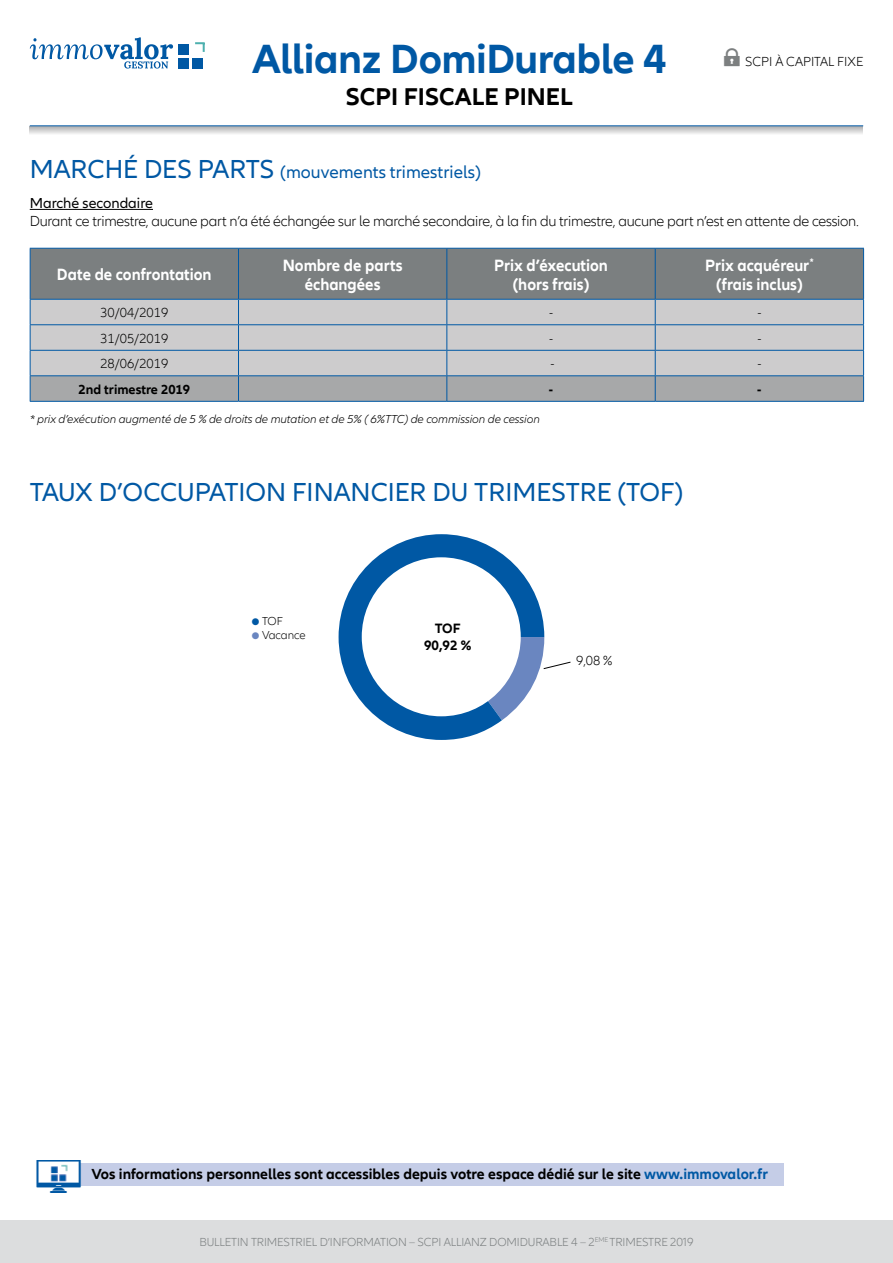
<style>
.page{position:relative;width:893px;height:1263px;background:#fff}
.page>*{position:absolute;margin:0;border:0;box-sizing:border-box;transform-origin:0 0}
.t1{font:48.3px "Business";color:#0058a4}
.t2{font:700 42px "Allianz Neo";letter-spacing:-.01em;color:#0058a4}
.t3{font:27px "Allianz Neo";color:#0058a4}
.t4{font:700 24.9px "Allianz Neo";color:#000}
.t5{font:18px "Allianz Neo";color:#0058a4}
.t6{font:700 16.8px/18.9px "Allianz Neo";color:#fff;text-align:center;scale:.95 1}
.t7{font:300 15px "Allianz Neo";letter-spacing:-.015em;color:#000}
.t8{font:700 15px "Allianz Neo";color:#000}
.t9{font:15px "Allianz Neo";color:#000}
.t10{font:700 13.95px/16.8px "Allianz Neo";color:#000;text-align:center}
.t11{font:300 13.5px "Allianz Neo";color:#000}
.t12{font:700 13.5px "Allianz Neo";color:#000}
.t13{font:italic 300 12px "Allianz Neo";letter-spacing:-.005em;color:#000}
.t14{font:300 12px "Allianz Neo";letter-spacing:-.01em;color:#7b7f80}
.t15{font:300 11.85px "Allianz Neo";letter-spacing:-.005em;color:#000}
.s1{font-size:27px}
.s2{color:#0058a4}
.s3{color:#6a86c0}
</style>
<div class="page">
<div style="left:0;top:1220px;width:893px;height:43px;background:#dcddde"></div>
<svg style="left:30px;top:126px;width:833px;height:8px;background:#c8cbcf"></svg>
<hr style="left:30px;top:209px;width:123px;height:1px;background:#000">
<hr style="left:30px;top:125px;width:833px;height:1px;background:#0058a4">
<svg style="left:30px;top:37px;width:143px;height:32px"></svg>
<div style="left:178px;top:58px;width:11px;height:11px;background:#0058a4"></div>
<div style="left:178px;top:45px;width:11px;height:10px;background:#0058a4"></div>
<div style="left:192px;top:58px;width:11px;height:11px;background:#0058a4"></div>
<svg style="left:195px;top:42px;width:10px;height:10px"></svg>
<div style="left:80px;top:1163px;width:704px;height:23px;background:#c5cde7"></div>
<img style="left:50px;top:1164px;width:18px;height:17px">
<hr style="left:30px;top:401px;width:208px;height:1px;background:#0058a4">
<hr style="left:447px;top:401px;width:208px;height:1px;background:#0058a4">
<hr style="left:655px;top:401px;width:209px;height:1px;background:#0058a4">
<svg style="left:30px;top:248px;width:834px;height:153px;background:#a4a8ac"></svg>
<hr style="left:238px;top:401px;width:209px;height:1px;background:#0058a4">
<svg style="left:339px;top:534px;width:232px;height:206px"></svg>
<div style="left:362px;top:557px;width:159px;height:159px;background:#fff;border-radius:50%"></div>
<h2 class="t2" style="left:252px;top:35px;width:416px">Allianz DomiDurable 4</h2>
<h3 class="t4" style="left:346px;top:82px;width:229px">SCPI FISCALE PINEL</h3>
<p class="t11" style="left:745px;top:53px;width:49px">SCPI à capital</p>
<p class="t11" style="left:837px;top:53px;width:27px">fixe</p>
<p class="t5" style="left:30px;top:162px;width:453px"><span class="s1">MARCHÉ DES PARTS</span> (mouvements trimestriels)</p>
<p class="t9" style="left:30px;top:194px;width:125px">Marché secondaire</p>
<p class="t7" style="left:30px;top:212px;width:831px">Durant ce trimestre, aucune part n’a été échangée sur le marché secondaire, à la fin du trimestre, aucune part n’est en attente de cession.</p>
<p class="t6" style="left:57px;top:265px;width:164px">Date de confrontation</p>
<p class="t6" style="left:283px;top:256px;width:128px">Nombre de parts échangées</p>
<p class="t6" style="left:494px;top:256px;width:121px">Prix d’éxecution (hors frais)</p>
<p class="t6" style="left:705px;top:256px;width:116px">Prix acquéreur<sup>* </sup>(frais inclus)</p>
<p class="t11" style="left:100px;top:305px;width:69px">30/04/2019</p>
<p class="t11" style="left:549px;top:305px;width:6px">-</p>
<p class="t11" style="left:757px;top:305px;width:6px">-</p>
<p class="t11" style="left:100px;top:331px;width:69px">31/05/2019</p>
<p class="t11" style="left:549px;top:331px;width:6px">-</p>
<p class="t11" style="left:757px;top:331px;width:6px">-</p>
<p class="t11" style="left:100px;top:356px;width:69px">28/06/2019</p>
<p class="t11" style="left:550px;top:356px;width:6px">-</p>
<p class="t11" style="left:757px;top:356px;width:6px">-</p>
<p class="t12" style="left:79px;top:381px;width:113px">2nd trimestre 2019</p>
<p class="t12" style="left:549px;top:381px;width:6px">-</p>
<p class="t12" style="left:757px;top:381px;width:6px">-</p>
<p class="t13" style="left:30px;top:412px;width:512px">* prix d’exécution augmenté de 5 % de droits de mutation et de 5% ( 6%TTC) de commission de cession</p>
<h3 class="t3" style="left:30px;top:477px;width:655px">TAUX D’OCCUPATION FINANCIER DU TRIMESTRE (TOF)</h3>
<p class="t15" style="left:252px;top:614px;width:32px"><span class="s2">●</span> TOF</p>
<p class="t15" style="left:252px;top:628px;width:55px"><span class="s3">●</span> Vacance</p>
<p class="t10" style="left:424px;top:620px;width:49px">TOF<br>90,92 %</p>
<p class="t11" style="left:576px;top:653px;width:38px">9,08 %</p>
<h1 class="t1" style="left:36px;top:1155px;width:48px">ê</h1>
<p class="t8" style="left:91px;top:1165px;width:678px">Vos informations personnelles sont accessibles depuis votre espace dédié sur le site <span class="s2">www.immovalor.fr</span></p>
<p class="t14" style="left:199px;top:1235px;width:496px">Bulletin trimestriel d’information – SCPI allianz Domidurable 4 – 2<sup>eme</sup> trimestre 2019</p>
</div>
